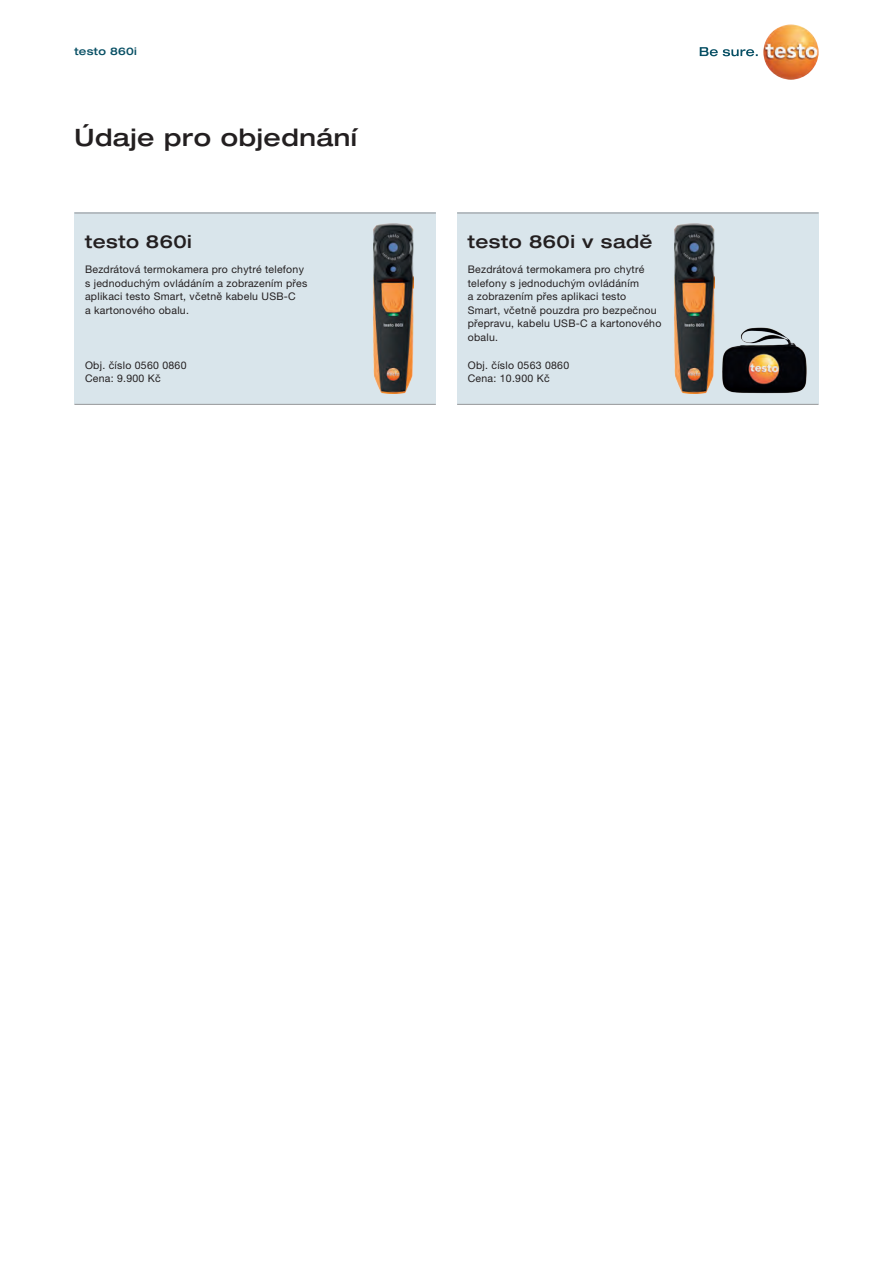
<style>
.page{position:relative;width:893px;height:1263px;background:#fff}
.page>*{position:absolute;margin:0;border:0;box-sizing:border-box;transform-origin:0 0}
.t1{font:500 expanded 24px "Helvetica Neue LTW1 G";letter-spacing:.025em;color:#231f20}
.t2{font:500 expanded 18px "Helvetica Neue LTW1 G";letter-spacing:.025em;color:#231f20}
.t3{font:10.5px/13.5px "Helvetica Neue LTW1 G";letter-spacing:.025em;color:#231f20}
.t4{font:500 expanded 10.5px "Helvetica Neue LTW1 G";letter-spacing:.025em;color:#074f64}
</style>
<div class="page">
<div style="left:74px;top:213px;width:362px;height:191px;background:#d9e5eb"></div>
<hr style="left:74px;top:213px;width:362px;height:1px;background:#939598">
<hr style="left:74px;top:404px;width:362px;height:1px;background:#939598">
<img style="left:373px;top:223px;width:40px;height:170px">
<svg style="left:700px;top:47px;width:58px;height:9px"></svg>
<img style="left:763px;top:24px;width:56px;height:56px;border-radius:28px">
<div style="left:457px;top:213px;width:362px;height:191px;background:#d9e5eb"></div>
<hr style="left:457px;top:213px;width:362px;height:1px;background:#939598">
<hr style="left:457px;top:404px;width:362px;height:1px;background:#939598">
<img style="left:675px;top:223px;width:40px;height:170px">
<img style="left:722px;top:327px;width:85px;height:67px">
<p class="t4" style="left:74px;top:44px;width:64px">testo 860i</p>
<h1 class="t1" style="left:74px;top:122px;width:284px">Údaje pro objednání</h1>
<h2 class="t2" style="left:85px;top:230px;width:108px">testo 860i</h2>
<p class="t3" style="left:85px;top:263px;width:224px">Bezdrátová termokamera pro chytré telefony s jednoduchým ovládáním a zobrazením přes aplikaci testo Smart, včetně kabelu USB-C<br>a kartonového obalu.</p>
<p class="t3" style="left:85px;top:359px;width:103px;line-height:12.6px">Obj. číslo 0560 0860<br>Cena: 9.900 Kč</p>
<h2 class="t2" style="left:468px;top:230px;width:186px">testo 860i v sadě</h2>
<p class="t3" style="left:468px;top:263px;width:195px">Bezdrátová termokamera pro chytré telefony s jednoduchým ovládáním<br>a zobrazením přes aplikaci testo<br>Smart, včetně pouzdra pro bezpečnou přepravu, kabelu USB-C a kartonového obalu.</p>
<p class="t3" style="left:468px;top:359px;width:103px;line-height:12.6px">Obj. číslo 0563 0860<br>Cena: 10.900 Kč</p>
</div>
